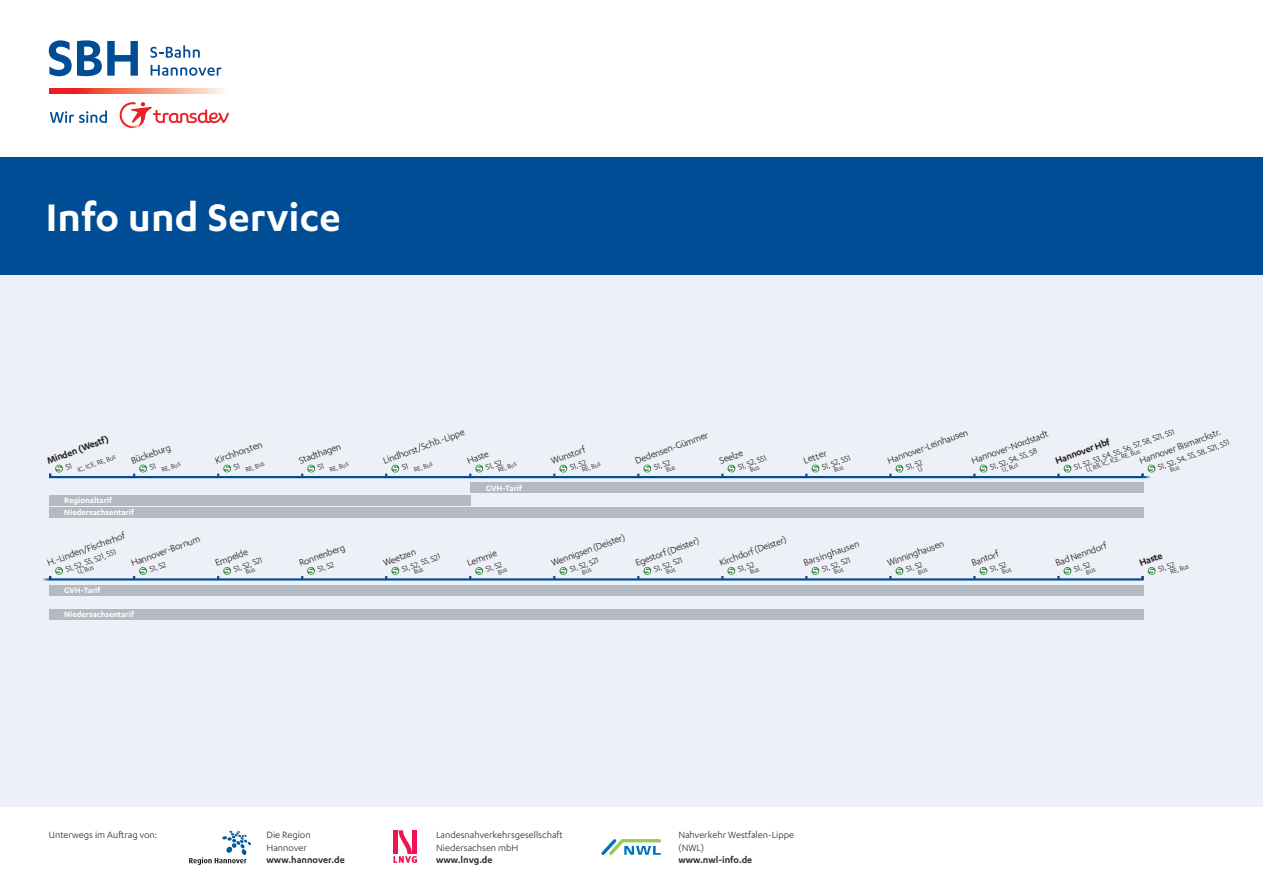
<style>
.page{position:relative;width:1263px;height:893px;background:#fff}
.page>*{position:absolute;margin:0;border:0;box-sizing:border-box;transform-origin:0 0}
.t1{font:600 44.55px "Karbon";letter-spacing:.005em;color:#fff}
.t2{font:10.5px "Karbon";color:#231f20}
.t3{font:10.5px/12.6px "Karbon";color:#312f30}
.t4{font:600 10.5px "Karbon";color:#312f30}
.t5{font:600 10.5px "Karbon";color:#231f20}
.t6{font:9px "Karbon";color:#231f20}
.t7{font:600 9px/12.5px "Karbon";color:#fff}
.t8{font:7.5px "Karbon";color:#231f20}
</style>
<div class="page">
<div style="left:0;top:270px;width:1263px;height:536px;background:#edf0f7"></div>
<div style="left:0;top:158px;width:1263px;height:117px;background:#014d95"></div>
<div style="left:470px;top:482px;width:673px;height:11px;background:#b4b9c2"></div>
<div style="left:49px;top:495px;width:421px;height:10px;background:#b4b9c2"></div>
<div style="left:49px;top:507px;width:1094px;height:11px;background:#b4b9c2"></div>
<div style="left:49px;top:585px;width:1095px;height:10px;background:#b4b9c2"></div>
<div style="left:49px;top:609px;width:1094px;height:11px;background:#b4b9c2"></div>
<svg style="left:49px;top:88px;width:175px;height:6px"></svg>
<svg style="left:50px;top:111px;width:57px;height:12px"></svg>
<svg style="left:141px;top:102px;width:88px;height:23px"></svg>
<img style="left:119px;top:102px;width:22px;height:26px">
<svg style="left:151px;top:65px;width:70px;height:11px"></svg>
<svg style="left:49px;top:40px;width:89px;height:36px"></svg>
<svg style="left:150px;top:45px;width:50px;height:13px"></svg>
<svg style="left:601px;top:839px;width:61px;height:16px"></svg>
<svg style="left:189px;top:831px;width:62px;height:34px"></svg>
<svg style="left:393px;top:830px;width:24px;height:33px"></svg>
<svg style="left:49px;top:464px;width:1107px;height:15px"></svg>
<svg style="left:42px;top:567px;width:1114px;height:14px"></svg>
<h1 class="t1" style="left:46px;top:193px;width:296px">Info und Service</h1>
<p class="t5" style="left:45px;top:455px;width:67px;rotate:-20deg">Minden (Westf)</p>
<p class="t8" style="left:76px;top:466px;width:42px;rotate:-20deg">IC, ICE, RE, Bus</p>
<p class="t2" style="left:129px;top:455px;width:43px;rotate:-20deg">Bückeburg</p>
<p class="t8" style="left:160px;top:466px;width:21px;rotate:-20deg">RE, Bus</p>
<p class="t2" style="left:213px;top:455px;width:51px;rotate:-20deg">Kirchhorsten</p>
<p class="t8" style="left:244px;top:466px;width:21px;rotate:-20deg">RE, Bus</p>
<p class="t2" style="left:297px;top:455px;width:46px;rotate:-20deg">Stadthagen</p>
<p class="t8" style="left:328px;top:466px;width:21px;rotate:-20deg">RE, Bus</p>
<p class="t2" style="left:382px;top:455px;width:87px;rotate:-20deg">Lindhorst/Schb.-Lippe</p>
<p class="t8" style="left:413px;top:466px;width:21px;rotate:-20deg">RE, Bus</p>
<p class="t2" style="left:465px;top:455px;width:24px;rotate:-20deg">Haste</p>
<p class="t6" style="left:484px;top:463px;width:19px;rotate:-20deg">S1, S2</p>
<p class="t8" style="left:496px;top:466px;width:21px;rotate:-20deg">RE, Bus</p>
<p class="t2" style="left:550px;top:455px;width:37px;rotate:-20deg">Wunstorf</p>
<p class="t6" style="left:568px;top:463px;width:19px;rotate:-20deg">S1, S2</p>
<p class="t8" style="left:581px;top:466px;width:21px;rotate:-20deg">RE, Bus</p>
<p class="t2" style="left:633px;top:455px;width:79px;rotate:-20deg">Dedensen-Gümmer</p>
<p class="t6" style="left:652px;top:463px;width:19px;rotate:-20deg">S1, S2</p>
<p class="t2" style="left:718px;top:455px;width:26px;rotate:-20deg">Seelze</p>
<p class="t6" style="left:736px;top:463px;width:34px;rotate:-20deg">S1, S2, S51</p>
<p class="t2" style="left:802px;top:455px;width:26px;rotate:-20deg">Letter</p>
<p class="t6" style="left:820px;top:463px;width:34px;rotate:-20deg">S1, S2, S51</p>
<p class="t6" style="left:1072px;top:463px;width:110px;rotate:-20deg">S1, S2, S3, S4, S5, S6, S7, S8, S21, S51</p>
<p class="t2" style="left:886px;top:455px;width:87px;rotate:-20deg">Hannover-Leinhausen</p>
<p class="t2" style="left:1138px;top:455px;width:88px;rotate:-20deg">Hannover Bismarckstr.</p>
<p class="t2" style="left:970px;top:455px;width:82px;rotate:-20deg">Hannover-Nordstadt</p>
<p class="t5" style="left:1054px;top:455px;width:59px;rotate:-20deg">Hannover Hbf</p>
<p class="t6" style="left:1156px;top:463px;width:79px;rotate:-20deg">S1, S2, S4, S5, S8, S21, S51</p>
<p class="t6" style="left:988px;top:463px;width:52px;rotate:-20deg">S1, S2, S4, S5, S8</p>
<p class="t8" style="left:1085px;top:466px;width:59px;rotate:-20deg">U, RB, IC, ICE, RE, Bus</p>
<p class="t6" style="left:904px;top:463px;width:19px;rotate:-20deg">S1, S2</p>
<p class="t8" style="left:1001px;top:466px;width:18px;rotate:-20deg">U, Bus</p>
<p class="t7" style="left:486px;top:481px;width:38px">GVH-Tarif</p>
<p class="t7" style="left:64px;top:494px;width:71px">Regionaltarif<br>Niedersachsentarif</p>
<p class="t2" style="left:45px;top:558px;width:84px;rotate:-20deg">H.-Linden/Fischerhof</p>
<p class="t2" style="left:129px;top:558px;width:74px;rotate:-20deg">Hannover-Bornum</p>
<p class="t6" style="left:64px;top:565px;width:57px;rotate:-20deg">S1, S2, S5, S21, S51</p>
<p class="t6" style="left:148px;top:565px;width:19px;rotate:-20deg">S1, S2</p>
<p class="t8" style="left:76px;top:568px;width:18px;rotate:-20deg">U, Bus</p>
<p class="t2" style="left:213px;top:558px;width:36px;rotate:-20deg">Empelde</p>
<p class="t6" style="left:232px;top:565px;width:34px;rotate:-20deg">S1, S2, S21</p>
<p class="t2" style="left:297px;top:558px;width:50px;rotate:-20deg">Ronnenberg</p>
<p class="t6" style="left:316px;top:565px;width:19px;rotate:-20deg">S1, S2</p>
<p class="t2" style="left:382px;top:558px;width:36px;rotate:-20deg">Weetzen</p>
<p class="t6" style="left:400px;top:565px;width:44px;rotate:-20deg">S1, S2, S5, S21</p>
<p class="t2" style="left:465px;top:558px;width:33px;rotate:-20deg">Lemmie</p>
<p class="t6" style="left:484px;top:565px;width:19px;rotate:-20deg">S1, S2</p>
<p class="t2" style="left:550px;top:558px;width:79px;rotate:-20deg">Wennigsen (Deister)</p>
<p class="t6" style="left:568px;top:565px;width:34px;rotate:-20deg">S1, S2, S21</p>
<p class="t2" style="left:634px;top:558px;width:69px;rotate:-20deg">Egestorf (Deister)</p>
<p class="t6" style="left:652px;top:565px;width:34px;rotate:-20deg">S1, S2, S21</p>
<p class="t2" style="left:718px;top:558px;width:73px;rotate:-20deg">Kirchdorf (Deister)</p>
<p class="t6" style="left:736px;top:565px;width:19px;rotate:-20deg">S1, S2</p>
<p class="t2" style="left:802px;top:558px;width:60px;rotate:-20deg">Barsinghausen</p>
<p class="t6" style="left:820px;top:565px;width:34px;rotate:-20deg">S1, S2, S21</p>
<p class="t2" style="left:886px;top:558px;width:61px;rotate:-20deg">Winninghausen</p>
<p class="t6" style="left:904px;top:565px;width:19px;rotate:-20deg">S1, S2</p>
<p class="t2" style="left:970px;top:558px;width:30px;rotate:-20deg">Bantorf</p>
<p class="t6" style="left:988px;top:565px;width:19px;rotate:-20deg">S1, S2</p>
<p class="t2" style="left:1054px;top:558px;width:55px;rotate:-20deg">Bad Nenndorf</p>
<p class="t6" style="left:1072px;top:565px;width:19px;rotate:-20deg">S1, S2</p>
<p class="t5" style="left:1138px;top:558px;width:25px;rotate:-20deg">Haste</p>
<p class="t6" style="left:1157px;top:565px;width:19px;rotate:-20deg">S1, S2</p>
<p class="t8" style="left:1169px;top:568px;width:21px;rotate:-20deg">RE, Bus</p>
<p class="t7" style="left:64px;top:584px;width:38px">GVH-Tarif</p>
<p class="t7" style="left:64px;top:608px;width:71px">Niedersachsentarif</p>
<p class="t3" style="left:436px;top:828px;width:128px">Landesnahverkehrsgesellschaft<br>Niedersachsen mbH</p>
<p class="t4" style="left:436px;top:854px;width:58px">www.lnvg.de</p>
<p class="t3" style="left:49px;top:828px;width:110px">Unterwegs im Auftrag von:</p>
<p class="t3" style="left:678px;top:828px;width:117px">Nahverkehr Westfalen-Lippe (NWL)</p>
<p class="t4" style="left:678px;top:854px;width:75px">www.nwl-info.de</p>
<p class="t3" style="left:267px;top:828px;width:46px">Die Region<br>Hannover</p>
<p class="t4" style="left:267px;top:854px;width:80px">www.hannover.de</p>
</div>
